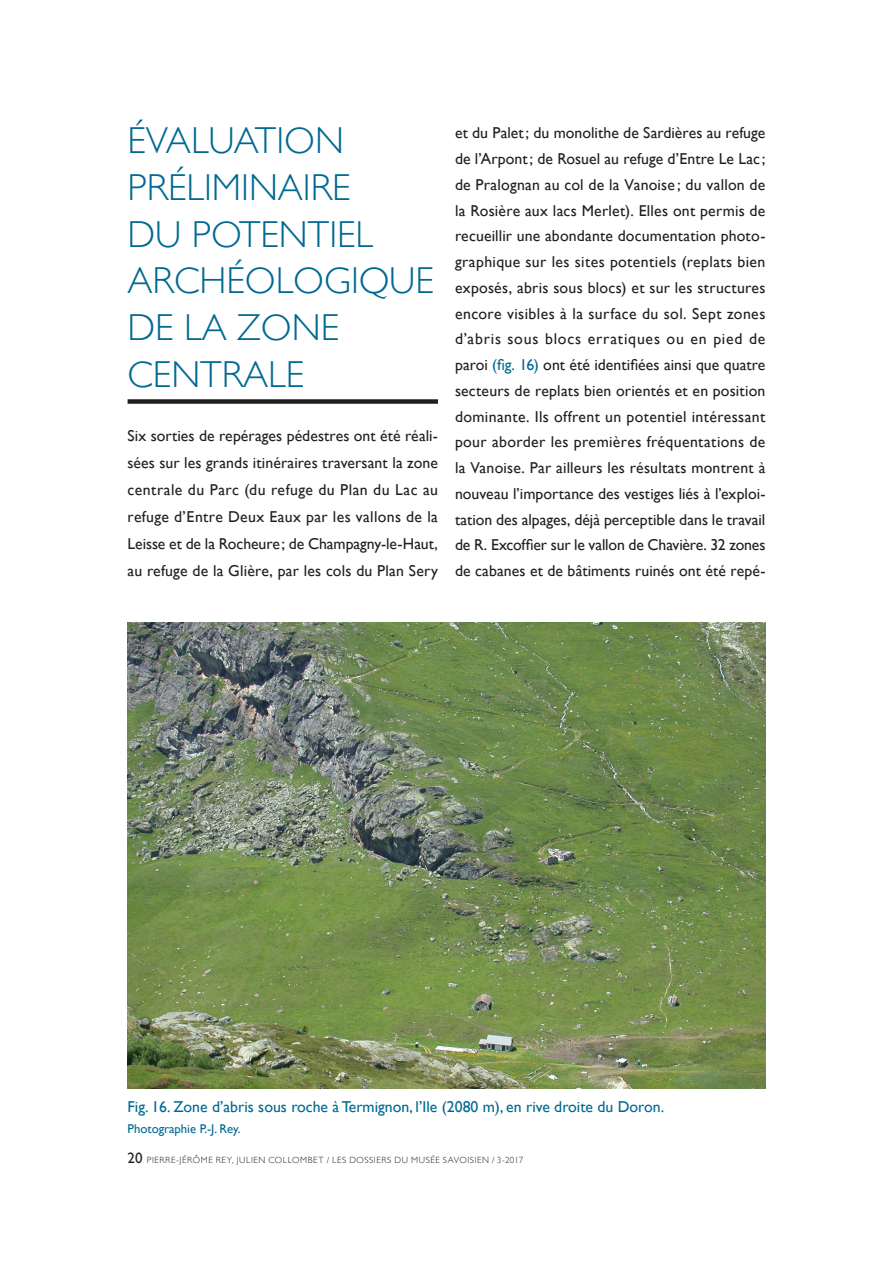
<style>
.page{position:relative;width:893px;height:1263px;background:#fff}
.page>*{position:absolute;margin:0;border:0;box-sizing:border-box;transform-origin:0 0}
.TITRE{font:300 37.5px/46.7px "Gill Sans";color:#006991}
.t1{font:15.75px/25.8px "Gill Sans";letter-spacing:.005em;color:#231f20;text-align:justify}
.Légende{font:15.75px "Gill Sans";color:#006991}
.Légende-2{font:12.75px "Gill Sans";color:#006991}
.t2{font:300 9px "Gill Sans";letter-spacing:.065em;color:#231f20}
.s1{color:#006991}
.s2{font-weight:400;font-size:15px}
</style>
<div class="page">
<div style="left:128px;top:399px;width:310px;height:5px;background:#231f20"></div>
<img style="left:128px;top:622px;width:637px;height:467px">
<p class="TITRE" style="left:128px;top:116px;width:308px">ÉVALUATION<br>PRÉLIMINAIRE<br>DU POTENTIEL<br>ARCHÉOLOGIQUE<br>DE LA ZONE<br>CENTRALE</p>
<p class="t1" style="left:128px;top:422px;width:312px;line-height:27.2px">Six sorties de repérages pédestres ont été réali&shy;sées sur les grands itinéraires traversant la zone centrale du Parc (du refuge du Plan du Lac au refuge d’Entre Deux Eaux par les vallons de la Leisse et de la Rocheure; de Champagny-le-Haut, au refuge de la Glière, par les cols du Plan Sery</p>
<p class="t1" style="left:455px;top:120px;width:312px">et du Palet; du monolithe de Sardières au refuge de l’Arpont; de Rosuel au refuge d’Entre Le Lac ; de Pralognan au col de la Vanoise ; du vallon de la Rosière aux lacs Merlet). Elles ont permis de recueillir une abondante documentation photo&shy;graphique sur les sites potentiels (replats bien exposés, abris sous blocs) et sur les structures encore visibles à la surface du sol. Sept zones d’abris sous blocs erratiques ou en pied de paroi <span class="s1">(fig. 16)</span> ont été identifiées ainsi que quatre secteurs de replats bien orientés et en position dominante. Ils offrent un potentiel intéressant pour aborder les premières fréquentations de la Vanoise. Par ailleurs les résultats montrent à nouveau l’importance des vestiges liés à l’exploi&shy;tation des alpages, déjà perceptible dans le travail de R. Excoffier sur le vallon de Chavière. 32 zones de cabanes et de bâtiments ruinés ont été repé-</p>
<p class="Légende" style="left:128px;top:1098px;width:538px">Fig. 16. Zone d’abris sous roche à Termignon, l’Ile (2080 m), en rive droite du Doron.</p>
<p class="Légende-2" style="left:128px;top:1121px;width:114px">Photographie P.-J. Rey.</p>
<p class="t2" style="left:128px;top:1153px;width:397px"><span class="s2">20</span> PIERRE-JÉRÔME REY, JULIEN COLLOMBET / LES DOSSIERS DU MUSÉE SAVOISIEN / 3-2017</p>
</div>
